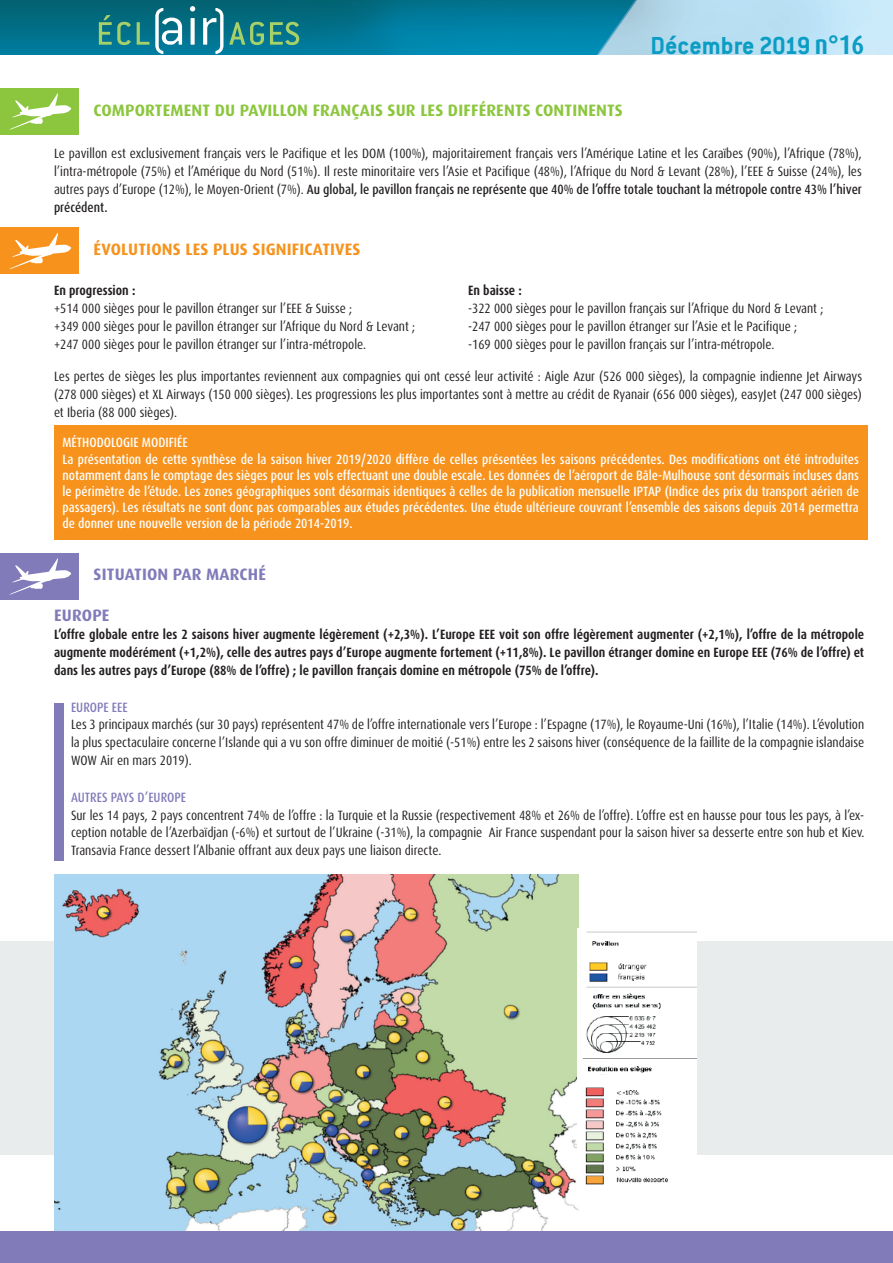
<style>
.page{position:relative;width:893px;height:1263px;background:#fff}
.page>*{position:absolute;margin:0;border:0;box-sizing:border-box;transform-origin:0 0}
.t1{font:700 27px "Conduit ITC";color:#0b9dc4}
.t2{font:700 16.5px "Dax OT";letter-spacing:.01em;color:#8bc63e}
.t3{font:700 16.5px "Dax OT";letter-spacing:.01em;color:#f7931d}
.t4{font:700 16.5px "Dax OT";letter-spacing:.01em;color:#817bba}
.t5{font:condensed 13.5px/18px "Dax OT";color:#231f20;text-align:justify}
.t6{font:500 condensed 13.5px/16.2px "Dax OT";color:#fff}
.t7{font:700 condensed 13.5px/18px "Dax OT";color:#231f20;text-align:justify}
.t8{font:500 condensed 13.5px "Dax OT";color:#817bba}
.s1{font-family:"Dax OT";font-stretch:condensed}
.s2{font-weight:500}
</style>
<div class="page">
<div style="left:0;top:941px;width:893px;height:213px;background:#e9eced"></div>
<div style="left:0;top:88px;width:79px;height:47px;background:#8bc63e"></div>
<svg style="left:10px;top:93px;width:61px;height:36px"></svg>
<div style="left:0;top:227px;width:79px;height:47px;background:#f7931d"></div>
<svg style="left:9px;top:233px;width:62px;height:36px"></svg>
<div style="left:0;top:553px;width:79px;height:47px;background:#817bba"></div>
<svg style="left:10px;top:558px;width:61px;height:36px"></svg>
<img style="left:54px;top:875px;width:524px;height:357px">
<img style="left:577px;top:928px;width:119px;height:257px">
<div style="left:54px;top:425px;width:813px;height:115px;background:#f7931d"></div>
<div style="left:54px;top:703px;width:10px;height:157px;background:#817bba"></div>
<img style="left:0;top:0;width:893px;height:54px">
<div style="left:0;top:1232px;width:893px;height:31px;background:#817bba"></div>
<svg style="left:99px;top:15px;width:32px;height:30px"></svg>
<svg style="left:137px;top:22px;width:12px;height:23px"></svg>
<svg style="left:155px;top:8px;width:27px;height:46px"></svg>
<svg style="left:190px;top:6px;width:5px;height:39px"></svg>
<svg style="left:203px;top:8px;width:20px;height:46px"></svg>
<svg style="left:229px;top:22px;width:35px;height:23px"></svg>
<svg style="left:270px;top:22px;width:29px;height:23px"></svg>
<p class="t2" style="left:94px;top:101px;width:531px">COMPORTEMENT DU PAVILLON FRANÇAIS SUR LES DIFFÉRENTS CONTINENTS</p>
<h1 class="t1" style="left:651px;top:30px;width:215px">Décembre 2019 <span class="s1">n°16</span></h1>
<p class="t5" style="left:54px;top:145px;width:809px">Le pavillon est exclusivement français vers le Pacifique et les DOM (100%), majoritairement français vers l’Amérique Latine et les Caraïbes (90%), l’Afrique (78%), l’intra-métropole (75%) et l’Amérique du Nord (51%). Il reste minoritaire vers l’Asie et Pacifique (48%), l’Afrique du Nord &amp; Levant (28%), l’EEE &amp; Suisse (24%), les autres pays d’Europe (12%), le Moyen-Orient (7%). <span class="s2">Au global, le pavillon français ne représente que 40% de l’offre totale touchant la métropole contre 43% l’hiver précédent.</span></p>
<p class="t3" style="left:94px;top:239px;width:268px">ÉVOLUTIONS LES PLUS SIGNIFICATIVES</p>
<p class="t7" style="left:54px;top:282px;width:83px">En progression :</p>
<p class="t5" style="left:54px;top:300px;width:363px;text-align:left">+514 000 sièges pour le pavillon étranger sur l’EEE &amp; Suisse ;<br>+349 000 sièges pour le pavillon étranger sur l’Afrique du Nord &amp; Levant ; +247 000 sièges pour le pavillon étranger sur l’intra-métropole.</p>
<p class="t7" style="left:468px;top:282px;width:55px">En baisse :</p>
<p class="t5" style="left:468px;top:300px;width:357px;text-align:left">-322 000 sièges pour le pavillon français sur l’Afrique du Nord &amp; Levant ; -247 000 sièges pour le pavillon étranger sur l’Asie et le Pacifique ;<br>-169 000 sièges pour le pavillon français sur l’intra-métropole.</p>
<p class="t5" style="left:54px;top:367px;width:810px">Les pertes de sièges les plus importantes reviennent aux compagnies qui ont cessé leur activité : Aigle Azur (526 000 sièges), la compagnie indienne Jet Airways (278 000 sièges) et XL Airways (150 000 sièges). Les progressions les plus importantes sont à mettre au crédit de Ryanair (656 000 sièges), easyJet (247 000 sièges) et Iberia (88 000 sièges).</p>
<p class="t6" style="left:63px;top:435px;width:798px">MÉTHODOLOGIE MODIFIÉE<br>La présentation de cette synthèse de la saison hiver 2019/2020 diffère de celles présentées les saisons précédentes. Des modifications ont été introduites notamment dans le comptage des sièges pour les vols effectuant une double escale. Les données de l’aéroport de Bâle-Mulhouse sont désormais incluses dans le périmètre de l’étude. Les zones géographiques sont désormais identiques à celles de la publication mensuelle IPTAP (Indice des prix du transport aérien de passagers). Les résultats ne sont donc pas comparables aux études précédentes. Une étude ultérieure couvrant l’ensemble des saisons depuis 2014 permettra de donner une nouvelle version de la période 2014-2019.</p>
<p class="t4" style="left:94px;top:565px;width:174px">SITUATION PAR MARCHÉ</p>
<p class="t4" style="left:54px;top:606px;width:57px">EUROPE</p>
<p class="t7" style="left:54px;top:626px;width:812px">L’offre globale entre les 2 saisons hiver augmente légèrement (+2,3%). L’Europe EEE voit son offre légèrement augmenter (+2,1%), l’offre de la métropole augmente modérément (+1,2%), celle des autres pays d’Europe augmente fortement (+11,8%). Le pavillon étranger domine en Europe EEE (76% de l’offre) et dans les autres pays d’Europe (88% de l’offre) ; le pavillon français domine en métropole (75% de l’offre).</p>
<p class="t8" style="left:71px;top:698px;width:58px">EUROPE EEE</p>
<p class="t5" style="left:71px;top:716px;width:795px">Les 3 principaux marchés (sur 30 pays) représentent 47% de l’offre internationale vers l’Europe : l’Espagne (17%), le Royaume-Uni (16%), l’Italie (14%). L’évolution la plus spectaculaire concerne l’Islande qui a vu son offre diminuer de moitié (-51%) entre les 2 saisons hiver (conséquence de la faillite de la compagnie islandaise WOW Air en mars 2019).</p>
<p class="t8" style="left:71px;top:788px;width:117px">AUTRES PAYS D’EUROPE</p>
<p class="t5" style="left:71px;top:806px;width:795px">Sur les 14 pays, 2 pays concentrent 74% de l’offre : la Turquie et la Russie (respectivement 48% et 26% de l’offre). L’offre est en hausse pour tous les pays, à l’ex&shy;ception notable de l’Azerbaïdjan (-6%) et surtout de l’Ukraine (-31%), la compagnie Air France suspendant pour la saison hiver sa desserte entre son hub et Kiev.<br>Transavia France dessert l’Albanie offrant aux deux pays une liaison directe.</p>
</div>
